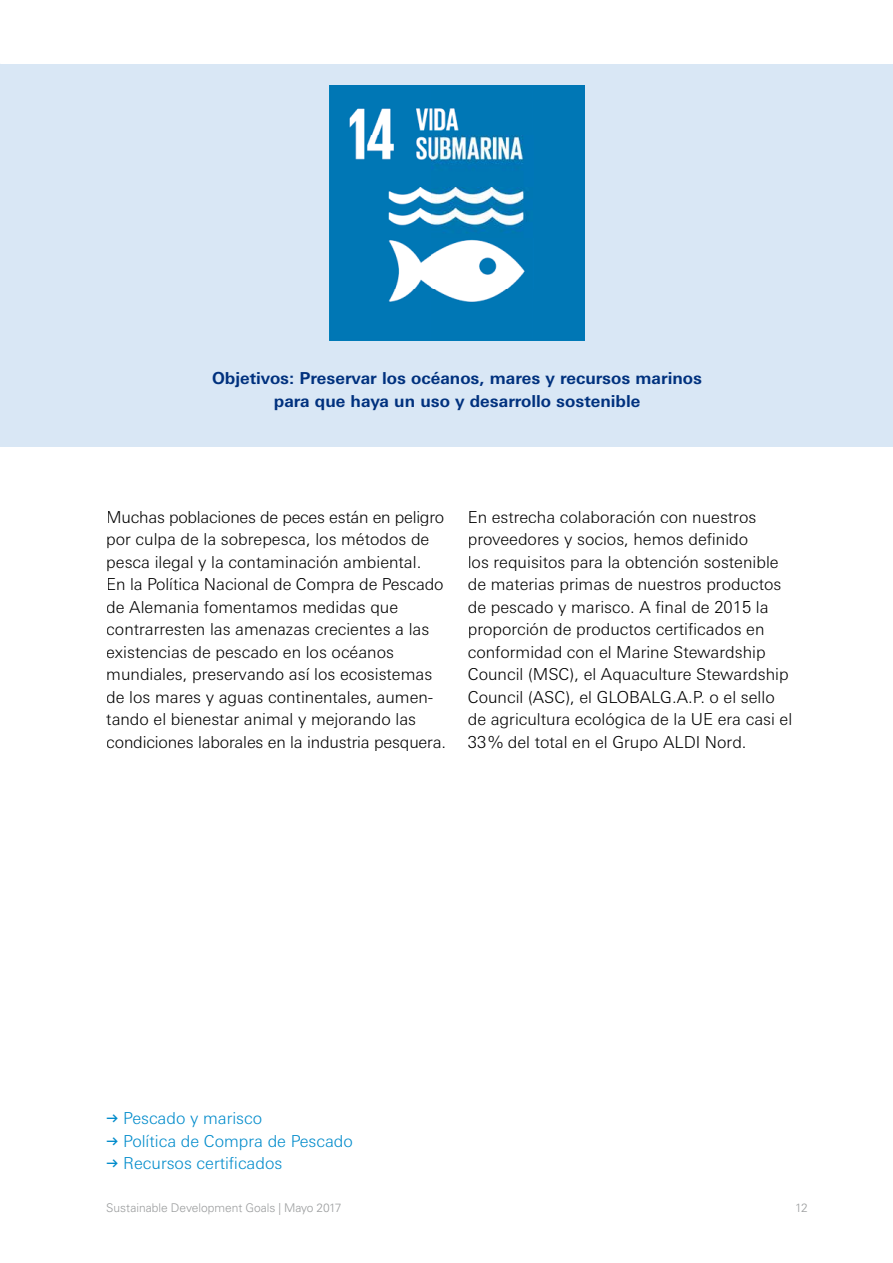
<style>
.page{position:relative;width:893px;height:1263px;background:#fff}
.page>*{position:absolute;margin:0;border:0;box-sizing:border-box;transform-origin:0 0}
.t1{font:300 16.5px/22.5px "Univers Next Pro";color:#000}
.t2{font:700 16.5px/22.5px "Univers Next Pro";color:#00317e;text-align:center}
.t3{font:300 16.5px/22.5px "Univers Next Pro";color:#008bcb}
.t4{font:300 12px "Univers LT";color:#9c9e9f}
.s1{font-family:"ALDISUED No";font-weight:400}
</style>
<div class="page">
<div style="left:0;top:64px;width:893px;height:382px;background:#d9e7f5"></div>
<img style="left:330px;top:85px;width:255px;height:255px">
<p class="t2" style="left:212px;top:367px;width:492px">Objetivos: Preservar los océanos, mares y recursos marinos para que haya un uso y desarrollo sostenible</p>
<p class="t1" style="left:106px;top:505px;width:341px">Muchas poblaciones de peces están en peligro por culpa de la sobrepesca, los métodos de pesca ilegal y la contaminación ambiental.<br>En la Política Nacional de Compra de Pescado de Alemania fomentamos medidas que contrarresten las amenazas crecientes a las existencias de pescado en los océanos mundiales, preservando así los ecosistemas de los mares y aguas continentales, aumen&shy;tando el bienestar animal y mejorando las condiciones laborales en la industria pesquera.</p>
<p class="t1" style="left:468px;top:505px;width:326px">En estrecha colaboración con nuestros proveedores y socios, hemos definido<br>los requisitos para la obtención sostenible de materias primas de nuestros productos de pescado y marisco. A final de 2015 la proporción de productos certificados en conformidad con el Marine Stewardship Council (MSC), el Aquaculture Stewardship Council (ASC), el GLOBALG.A.P. o el sello de agricultura ecológica de la UE era casi el 33% del total en el Grupo ALDI Nord.</p>
<p class="t3" style="left:106px;top:1107px;width:248px"><span class="s1">&gt;</span> Pescado y marisco<br><span class="s1">&gt;</span> Política de Compra de Pescado <span class="s1">&gt;</span> Recursos certificados</p>
<p class="t4" style="left:106px;top:1200px;width:237px">Sustainable Development Goals | Mayo 2017</p>
<p class="t4" style="left:795px;top:1200px;width:14px">12</p>
</div>
